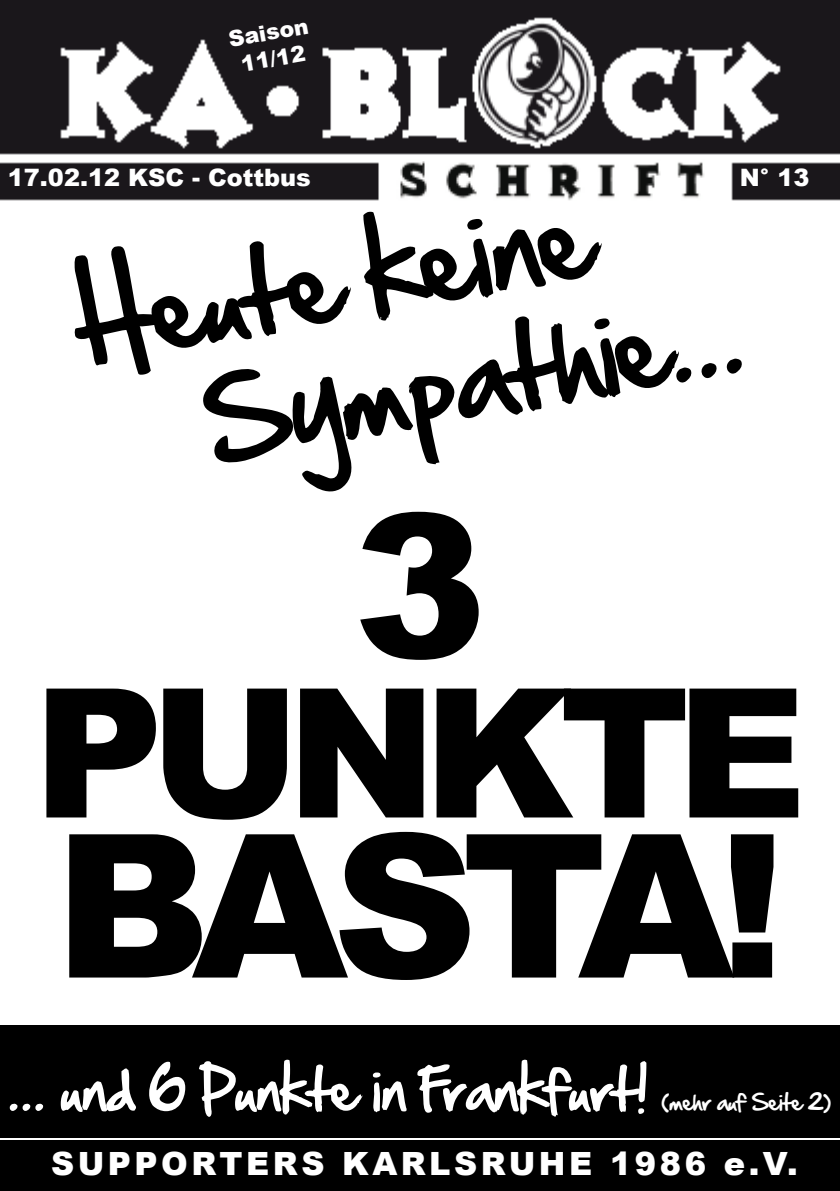
<style>
.page{position:relative;width:840px;height:1191px;background:#fff}
.page>*{position:absolute;margin:0;border:0;box-sizing:border-box;transform-origin:0 0}
.t1{font:900 200px "Arial";letter-spacing:-.085em;color:#000}
.t2{font:900 180px "Arial";letter-spacing:-.075em;color:#000}
.t3{font:100px/120px "Hand Of Sean";color:#000}
.t4{font:50px "Hand Of Sean";color:#fff}
.t5{font:900 32px "Arial";letter-spacing:.11em;color:#fff}
.t6{font:900 24px "Arial";color:#fff}
.t7{font:900 22px/26.4px "Arial";color:#fff;text-align:center}
.t8{font:20px "Hand Of Sean";color:#fff}
</style>
<div class="page">
<img style="left:0;top:0;width:839px;height:201px">
<div style="left:0;top:1141px;width:839px;height:50px;background:#000"></div>
<div style="left:0;top:1025px;width:839px;height:112px;background:#000"></div>
<p class="t7" style="left:226px;top:26px;width:82px;rotate:-10deg">Saison<br>11/12</p>
<p class="t6" style="left:8px;top:160px;width:304px">17.02.12 KSC - Cottbus</p>
<p class="t6" style="left:739px;top:160px;width:71px">N° 13</p>
<h3 class="t3" style="left:176px;top:246px;width:544px;text-indent:-110px;rotate:-10deg">Heute keine<br>Sympathie...</h3>
<h1 class="t1" style="left:353px;top:441px;width:135px">3</h1>
<h2 class="t2" style="left:33px;top:622px;width:774px">PUNKTE</h2>
<h1 class="t1" style="left:54px;top:761px;width:732px">BASTA!</h1>
<h3 class="t4" style="left:8px;top:1045px;width:643px">... und 6 Punkte in Frankfurt!</h3>
<p class="t8" style="left:661px;top:1083px;width:171px">(mehr auf Seite 2)</p>
<p class="t5" style="left:51px;top:1140px;width:747px">SUPPORTERS KARLSRUHE 1986 e.V.</p>
</div>
